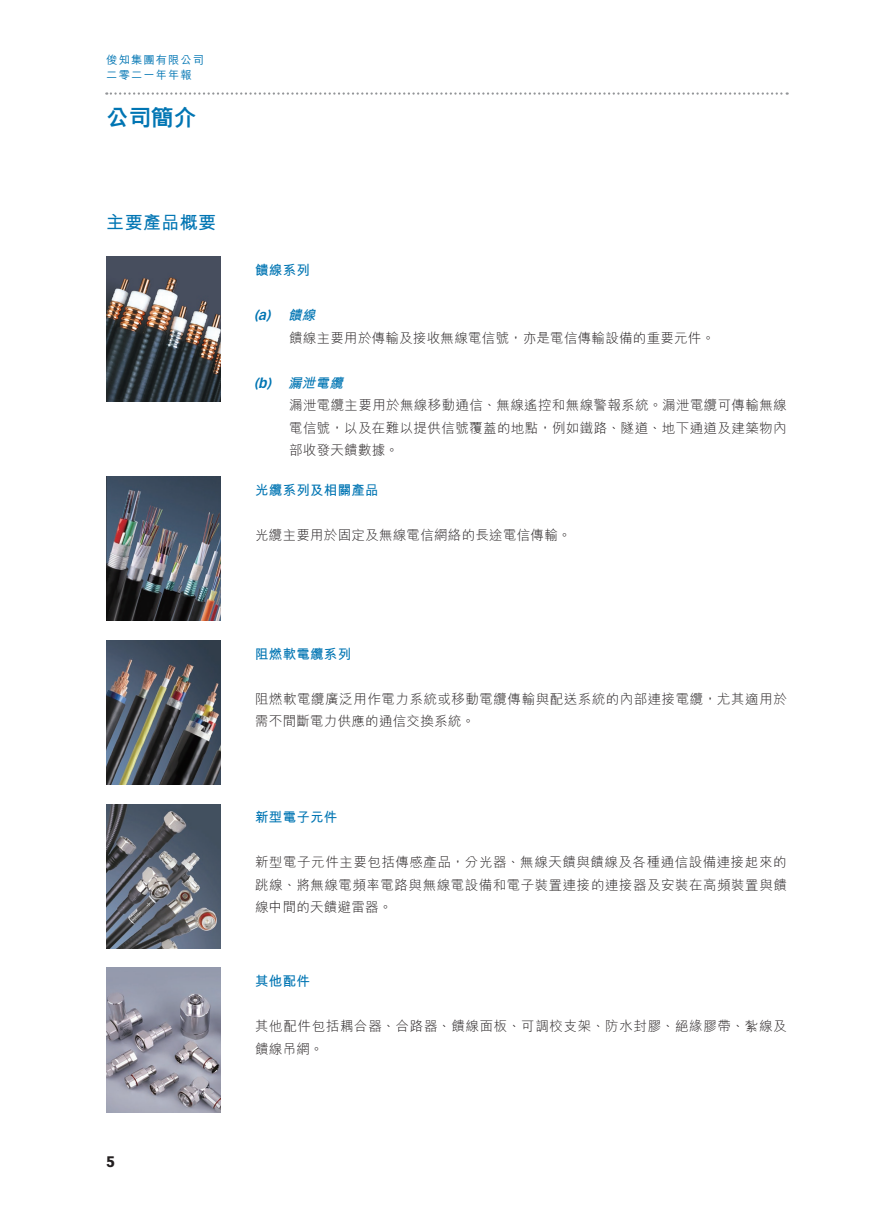
<style>
.page{position:relative;width:893px;height:1212px;background:#fff}
.page>*{position:absolute;margin:0;border:0;box-sizing:border-box;transform-origin:0 0}
.t1{font:800 22.5px "M Hei HK";color:#0075b3}
.t2{font:700 18px "M Hei HK";letter-spacing:.02em;color:#0075b3}
.t3{font:900 15px "Vectora LT Std";color:#231f20}
.t4{font:300 13.5px/22.5px "M Hei HK";letter-spacing:.03em;color:#231f20;text-align:justify}
.t5{font:300 13.5px/22.5px "M Hei HK";letter-spacing:.05em;color:#231f20}
.t6{font:700 13.5px "M Hei HK";letter-spacing:.02em;color:#0075b3}
.t7{font:italic 700 13.5px "M Hei HK";color:#0075b3}
.t8{font:italic 700 13.5px "Vectora LT Std";color:#0075b3}
.t9{font:500 11.25px/15px "M Hei HK";letter-spacing:.1em;color:#0075b3}
</style>
<div class="page">
<svg style="left:106px;top:92px;width:682px;height:3px"></svg>
<img style="left:106px;top:257px;width:114px;height:144px">
<img style="left:106px;top:476px;width:114px;height:145px">
<img style="left:106px;top:640px;width:114px;height:144px">
<img style="left:106px;top:804px;width:114px;height:144px">
<img style="left:106px;top:968px;width:114px;height:144px">
<p class="t9" style="left:106px;top:52px;width:99px">俊知集團有限公司二零二一年年報</p>
<h1 class="t1" style="left:106px;top:107px;width:91px">公司簡介</h1>
<h2 class="t2" style="left:106px;top:209px;width:111px">主要產品概要</h2>
<p class="t6" style="left:255px;top:260px;width:56px">饋線系列</p>
<p class="t7" style="left:288px;top:305px;width:32px">饋線</p>
<p class="t8" style="left:254px;top:307px;width:17px">a(</p>
<p class="t8" style="left:266px;top:307px;width:9px">)</p>
<p class="t8" style="left:254px;top:375px;width:18px">b(</p>
<p class="t8" style="left:267px;top:375px;width:9px">)</p>
<p class="t4" style="left:289px;top:326px;width:427px">饋線主要用於傳輸及接收無線電信號，亦是電信傳輸設備的重要元件。</p>
<p class="t7" style="left:288px;top:373px;width:60px">漏泄電纜</p>
<p class="t4" style="left:289px;top:394px;width:499px">漏泄電纜主要用於無線移動通信、無線遙控和無線警報系統。漏泄電纜可傳輸無線電信號，以及在難以提供信號覆蓋的地點，例如鐵路、隧道、地下通道及建築物內部收發天饋數據。</p>
<p class="t6" style="left:255px;top:480px;width:125px">光纜系列及相關產品</p>
<p class="t4" style="left:255px;top:523px;width:318px">光纜主要用於固定及無線電信網絡的長途電信傳輸。</p>
<p class="t3" style="left:106px;top:1152px;width:10px">5</p>
<p class="t6" style="left:255px;top:644px;width:98px">阻燃軟電纜系列</p>
<p class="t4" style="left:255px;top:687px;width:533px">阻燃軟電纜廣泛用作電力系統或移動電纜傳輸與配送系統的內部連接電纜，尤其適用於需不間斷電力供應的通信交換系統。</p>
<p class="t6" style="left:255px;top:808px;width:84px">新型電子元件</p>
<p class="t4" style="left:255px;top:851px;width:533px">新型電子元件主要包括傳感產品，分光器、無線天饋與饋線及各種通信設備連接起來的跳線、將無線電頻率電路與無線電設備和電子裝置連接的連接器及安裝在高頻裝置與饋線中間的天饋避雷器。</p>
<p class="t6" style="left:255px;top:971px;width:56px">其他配件</p>
<p class="t5" style="left:255px;top:1015px;width:533px">其他配件包括耦合器、合路器、饋線面板、可調校支架、防水封膠、絕緣膠帶、紮線及饋線吊網。</p>
</div>
